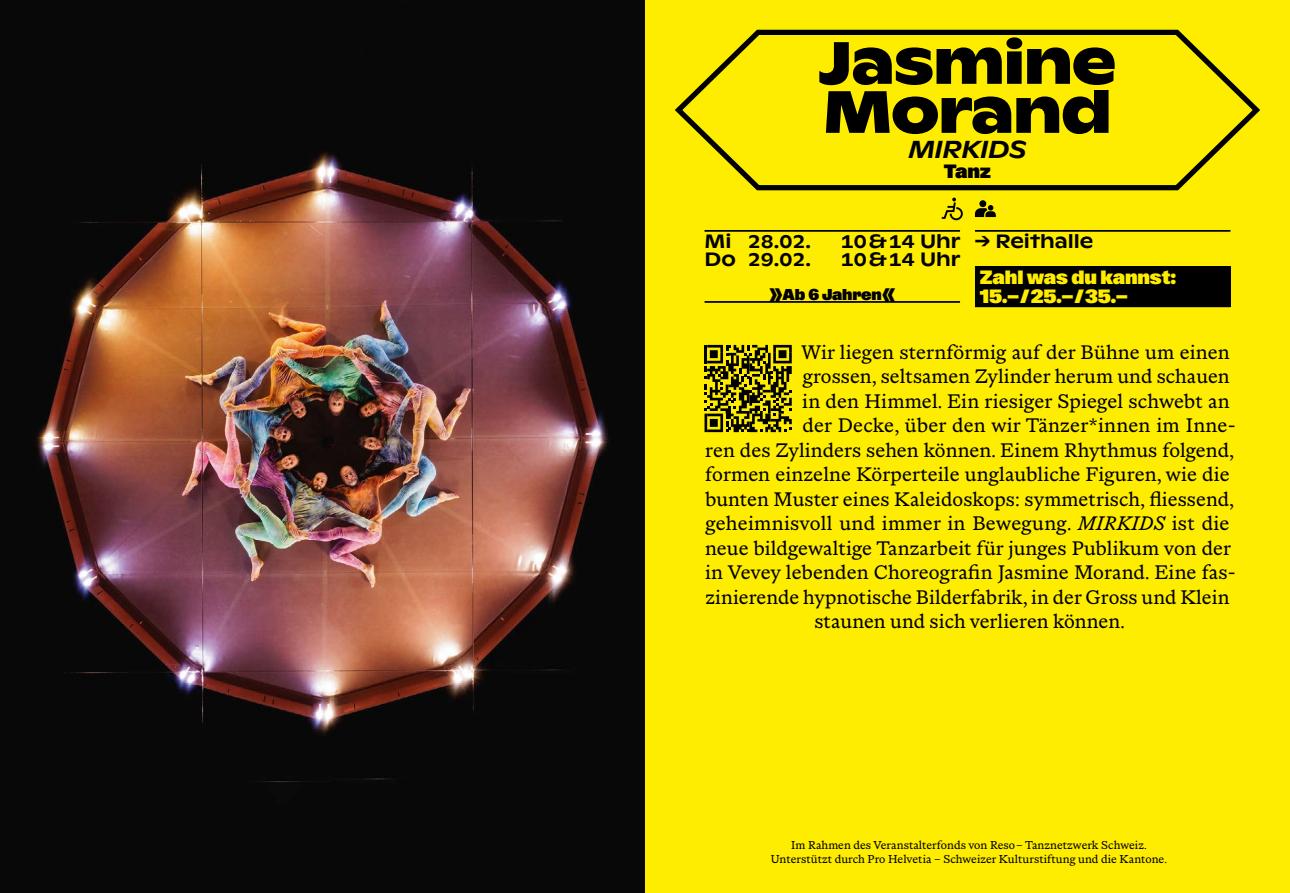
<style>
.page{position:relative;width:1290px;height:893px;background:#ffed00}
.page>*{position:absolute;margin:0;border:0;box-sizing:border-box;transform-origin:0 0}
.t1{font:700 59.5px/49px "ABC Ginto Nord";letter-spacing:-.02em;color:#000}
.t2{font:italic 500 24.5px "ABC Ginto Nord";letter-spacing:-.02em;color:#000}
.t3{font:21px "ABC Marist";letter-spacing:.005em;color:#000}
.t4{font:500 19.25px "ABC Ginto Nord";color:#000}
.t5{font:19.25px/18.4px "ABC Gravity";letter-spacing:-.005em;color:#ffed00}
.t6{font:19.25px "ABC Gravity Variable";color:#000}
.t7{font:15.75px "ABC Gravity";letter-spacing:-.01em;color:#000}
.t8{font:12.25px/14px "ABC Marist";letter-spacing:.005em;color:#000;text-align:center}
.s1{font-style:italic}
</style>
<div class="page">
<img style="left:0;top:0;width:645px;height:893px">
<hr style="left:704px;top:301px;width:256px;height:2px;background:#000">
<hr style="left:704px;top:230px;width:256px;height:2px;background:#000">
<hr style="left:975px;top:230px;width:255px;height:2px;background:#000">
<div style="left:975px;top:267px;width:255px;height:40px;background:#000"></div>
<svg style="left:675px;top:29px;width:585px;height:162px"></svg>
<svg style="left:704px;top:345px;width:88px;height:87px"></svg>
<svg style="left:975px;top:205px;width:21px;height:12px"></svg>
<div style="left:979px;top:200px;width:7px;height:7px;background:#000;border-radius:50%"></div>
<svg style="left:941px;top:198px;width:22px;height:23px"></svg>
<h1 class="t1" style="left:818px;top:37px;width:300px">Jasmine<br>Morand</h1>
<p class="t2" style="left:908px;top:134px;width:120px">MIRKIDS</p>
<p class="t6" style="left:944px;top:160px;width:49px">Tanz</p>
<p class="t4" style="left:704px;top:229px;width:108px">Mi 28.02.</p>
<p class="t4" style="left:841px;top:229px;width:121px">10 &amp; 14 Uhr</p>
<p class="t4" style="left:704px;top:247px;width:108px">Do 29.02.</p>
<p class="t4" style="left:841px;top:247px;width:121px">10 &amp; 14 Uhr</p>
<p class="t7" style="left:770px;top:285px;width:127px">》 Ab 6 Jahren 《</p>
<p class="t4" style="left:975px;top:229px;width:120px">→ Reithalle</p>
<p class="t5" style="left:980px;top:269px;width:198px">Zahl was du kannst:<br>15.— / 25.— / 35.—</p>
<p class="t3" style="left:801px;top:340px;width:430px">Wir liegen sternförmig auf der Bühne um einen</p>
<p class="t3" style="left:803px;top:364px;width:428px">grossen, seltsamen Zylinder herum und schauen</p>
<p class="t3" style="left:802px;top:389px;width:429px">in den Himmel. Ein riesiger Spiegel schwebt an</p>
<p class="t3" style="left:802px;top:413px;width:435px">der Decke, über den wir Tänzer*innen im Inne-</p>
<p class="t3" style="left:705px;top:438px;width:531px">ren des Zylinders sehen können. Einem Rhythmus folgend,</p>
<p class="t3" style="left:705px;top:462px;width:526px">formen einzelne Körperteile unglaubliche Figuren, wie die</p>
<p class="t3" style="left:705px;top:487px;width:530px">bunten Muster eines Kaleidoskops: symmetrisch, fliessend,</p>
<p class="t3" style="left:705px;top:511px;width:525px">geheimnisvoll und immer in Bewegung. <span class="s1">MIRKIDS</span> ist die</p>
<p class="t3" style="left:705px;top:536px;width:527px">neue bildgewaltige Tanzarbeit für junges Publikum von der</p>
<p class="t3" style="left:705px;top:560px;width:532px">in Vevey lebenden Choreografin Jasmine Morand. Eine fas-</p>
<p class="t3" style="left:705px;top:585px;width:525px">zinierende hypnotische Bilderfabrik, in der Gross und Klein</p>
<p class="t3" style="left:814px;top:609px;width:312px">staunen und sich verlieren können.</p>
<p class="t8" style="left:771px;top:838px;width:397px">Im Rahmen des Veranstalterfonds von Reso – Tanznetzwerk Schweiz.<br>Unterstützt durch Pro Helvetia – Schweizer Kulturstiftung und die Kantone.</p>
</div>
